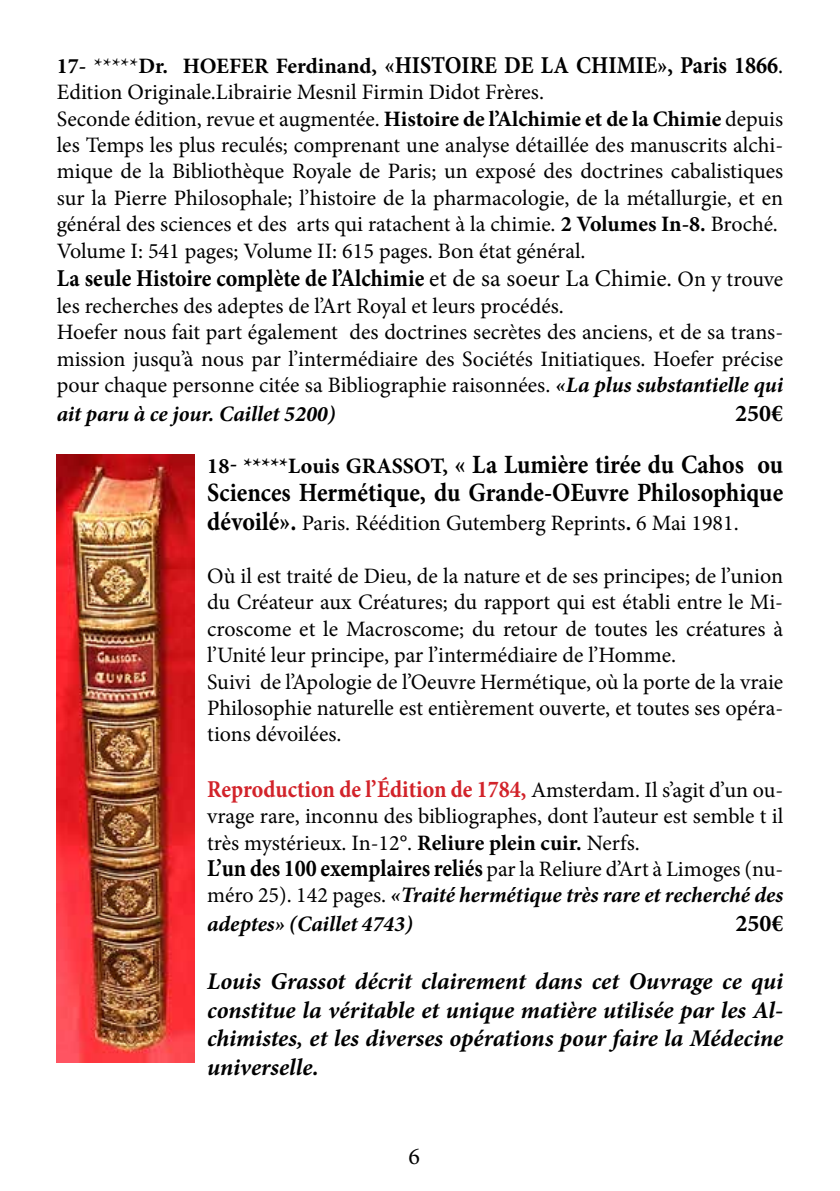
<style>
.page{position:relative;width:840px;height:1191px;background:#fff}
.page>*{position:absolute;margin:0;border:0;box-sizing:border-box;transform-origin:0 0}
.t1{font:700 26.4px/28.8px "Minion Pro";color:#000;scale:.91 1}
.t2{font:700 24.2px "Minion Pro";color:#000;scale:.91 1}
.t3{font:700 24.2px "Minion Pro";color:#d2232a;scale:.91 1}
.t4{font:italic 700 24px/28.8px "Minion Pro";color:#000;text-align:justify}
.t5{font:700 24px "Minion Pro";color:#000}
.t6{font:24px "Minion Pro";color:#000}
.t7{font:22px/26.4px "Minion Pro";color:#000}
.t8{font:italic 700 22px "Minion Pro";color:#000}
.s1{font-size:22px}
.s2{font-weight:400;font-size:22px}
.s3{font-weight:400}
.s4{font-weight:700}
.s5{font-weight:400;font-size:24px}
.s6{font-weight:700;font-style:italic}
.s7{font-weight:700;font-size:26.4px}
.s8{font-weight:400;font-size:22px;color:#000}
.s9{font-weight:700;font-size:24.2px}
</style>
<div class="page">
<img style="left:57px;top:454px;width:137px;height:609px">
<p class="t2" style="left:57px;top:48px;width:799px"><span class="s1">17-</span> <span class="s2">*****</span><span class="s1">Dr. HOEFER Ferdinand,</span> «HISTOIRE DE LA CHIMIE», Paris 1866<span class="s3">.</span></p>
<p class="t7" style="left:57px;top:79px;width:727px">Edition Originale.Librairie Mesnil Firmin Didot Frères.<br>Seconde édition, revue et augmentée. <span class="s4">Histoire de l’Alchimie et de la Chimie</span> depuis les Temps les plus reculés; comprenant une analyse détaillée des manuscrits alchi&shy;mique de la Bibliothèque Royale de Paris; un exposé des doctrines cabalistiques sur la Pierre Philosophale; l’histoire de la pharmacologie, de la métallurgie, et en général des sciences et des arts qui ratachent à la chimie. <span class="s4">2 Volumes In-8.</span> Broché.<br>Volume I: 541 pages; Volume II: 615 pages. Bon état général.</p>
<p class="t2" style="left:57px;top:262px;width:799px">La seule Histoire complète de l’Alchimie <span class="s5">et de sa soeur La Chimie.</span> <span class="s2">On y trouve</span></p>
<p class="t7" style="left:57px;top:293px;width:727px">les recherches des adeptes de l’Art Royal et leurs procédés.<br>Hoefer nous fait part également des doctrines secrètes des anciens, et de sa trans&shy;mission jusqu’à nous par l’intermédiaire des Sociétés Initiatiques. Hoefer précise pour chaque personne citée sa Bibliographie raisonnées. <span class="s6">«La plus substantielle qui</span></p>
<p class="t8" style="left:57px;top:398px;width:280px">ait paru à ce jour. Caillet 5200)</p>
<p class="t5" style="left:734px;top:396px;width:49px">250€</p>
<p class="t1" style="left:207px;top:449px;width:634px"><span class="s1">18- *****Louis GRASSOT,</span> « La Lumière tirée du Cahos ou<br>Sciences Hermétique, du Grande-OEuvre Philosophique</p>
<p class="t7" style="left:207px;top:510px;width:533px"><span class="s7">dévoilé».</span> Paris. Réédition Gutemberg Reprints<span class="s4">.</span> 6 Mai 1981.</p>
<p class="t7" style="left:207px;top:563px;width:577px">Où il est traité de Dieu, de la nature et de ses principes; de l’union du Créateur aux Créatures; du rapport qui est établi entre le Mi&shy;croscome et le Macroscome; du retour de toutes les créatures à l’Unité leur principe, par l’intermédiaire de l’Homme.<br>Suivi de l’Apologie de l’Oeuvre Hermétique, où la porte de la vraie Philosophie naturelle est entièrement ouverte, et toutes ses opéra&shy;tions dévoilées.</p>
<p class="t3" style="left:207px;top:772px;width:634px">Reproduction de l’Édition de 1784, <span class="s8">Amsterdam. Il s’agit d’un ou-</span></p>
<p class="t7" style="left:207px;top:803px;width:577px">vrage rare, inconnu des bibliographes, dont l’auteur est semble t il très mystérieux. In-12°. <span class="s4">Reliure plein cuir.</span> Nerfs.<br><span class="s9">L’un des 100 exemplaires reliés</span> par la Reliure d’Art à Limoges (nu&shy;méro 25). 142 pages. <span class="s6">«Traité hermétique très rare et recherché des</span></p>
<p class="t8" style="left:207px;top:908px;width:207px">adeptes» (Caillet 4743)</p>
<p class="t5" style="left:735px;top:906px;width:49px">250€</p>
<p class="t4" style="left:207px;top:966px;width:577px">Louis Grassot décrit clairement dans cet Ouvrage ce qui constitue la véritable et unique matière utilisée par les Al&shy;chimistes, et les diverses opérations pour faire la Médecine universelle.</p>
<p class="t6" style="left:408px;top:1140px;width:13px">6</p>
</div>
